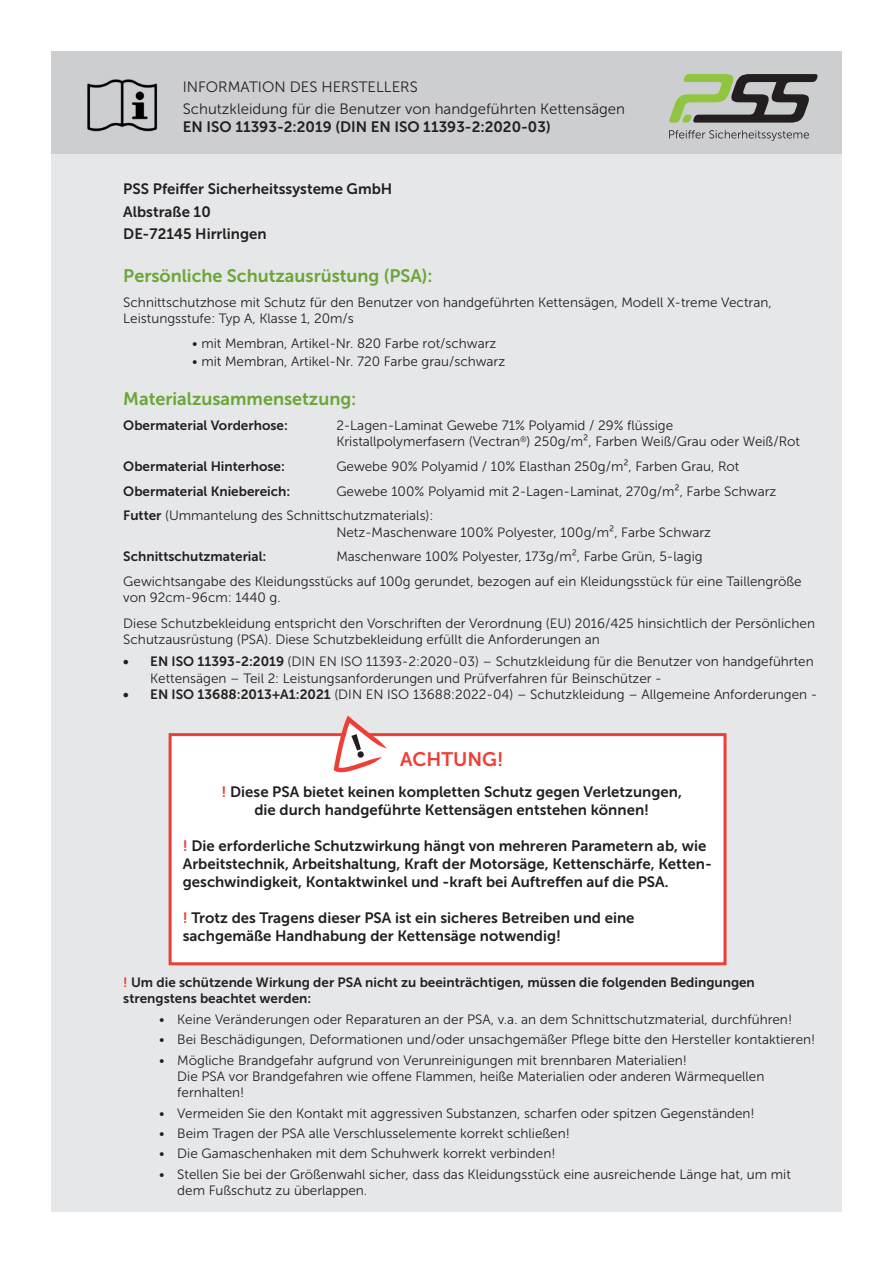
<style>
.page{position:relative;width:893px;height:1263px;background:#fff}
.page>*{position:absolute;margin:0;border:0;box-sizing:border-box;transform-origin:0 0}
.Fließtext{font:19.5px "Museo Sans 700";color:#ee3e35}
.Fließtext-2{font:18px "Museo Sans 700";color:#6ba537}
.Fließtext-3{font:15px/18px "Museo Sans 700";color:#231f20}
.Fließtext-4{font:15px "Museo Sans 300";color:#231f20}
.Fließtext-5{font:13.5px/16.2px "Museo Sans 300";color:#231f20}
.Fließtext-6{font:13.5px/16.2px "Museo Sans 700";color:#231f20}
.s1{font-family:"Museo Sans 700"}
.s2{color:#ee3e35}
</style>
<div class="page">
<div style="left:51px;top:51px;width:791px;height:1161px;background:#e6e7e9"></div>
<div style="left:51px;top:51px;width:791px;height:102px;background:#cdced0"></div>
<img style="left:87px;top:79px;width:71px;height:53px">
<svg style="left:669px;top:130px;width:140px;height:11px"></svg>
<svg style="left:669px;top:74px;width:149px;height:49px"></svg>
<div style="left:169px;top:733px;width:557px;height:232px;background:#fff;border:3px solid #ee3e35"></div>
<svg style="left:334px;top:715px;width:57px;height:57px"></svg>
<p class="Fließtext-4" style="left:183px;top:79px;width:236px">INFORMATION DES HERSTELLERS</p>
<p class="Fließtext-4" style="left:183px;top:101px;width:444px">Schutzkleidung für die Benutzer von handgeführten Kettensägen</p>
<p class="Fließtext-3" style="left:183px;top:118px;width:369px">EN ISO 11393-2:2019 (DIN EN ISO 11393-2:2020-03)</p>
<p class="Fließtext-3" style="left:123px;top:180px;width:270px">PSS Pfeiffer Sicherheitssysteme GmbH</p>
<p class="Fließtext-3" style="left:123px;top:202px;width:89px">Albstraße 10</p>
<p class="Fließtext-3" style="left:123px;top:225px;width:145px">DE-72145 Hirrlingen</p>
<p class="Fließtext-2" style="left:123px;top:266px;width:311px">Persönliche Schutzausrüstung (PSA):</p>
<p class="Fließtext-5" style="left:123px;top:294px;width:650px">Schnittschutzhose mit Schutz für den Benutzer von handgeführten Kettensägen, Modell X-treme Vectran,<br>Leistungsstufe: Typ A, Klasse 1, 20m/s</p>
<p class="Fließtext-5" style="left:192px;top:335px;width:306px">• mit Membran, Artikel-Nr. 820 Farbe rot/schwarz</p>
<p class="Fließtext-5" style="left:192px;top:353px;width:314px">• mit Membran, Artikel-Nr. 720 Farbe grau/schwarz</p>
<p class="Fließtext-2" style="left:123px;top:389px;width:235px">Materialzusammensetzung:</p>
<p class="Fließtext-6" style="left:123px;top:417px;width:166px">Obermaterial Vorderhose:</p>
<p class="Fließtext-5" style="left:336px;top:417px;width:465px">2-Lagen-Laminat Gewebe 71% Polyamid / 29% flüssige<br>Kristallpolymerfasern (Vectran<sup>®</sup>) 250g/m², Farben Weiß/Grau oder Weiß/Rot</p>
<p class="Fließtext-6" style="left:123px;top:458px;width:163px">Obermaterial Hinterhose:</p>
<p class="Fließtext-5" style="left:336px;top:458px;width:405px">Gewebe 90% Polyamid / 10% Elasthan 250g/m², Farben Grau, Rot</p>
<p class="Fließtext-6" style="left:123px;top:483px;width:169px">Obermaterial Kniebereich:</p>
<p class="Fließtext-5" style="left:336px;top:483px;width:442px">Gewebe 100% Polyamid mit 2-Lagen-Laminat, 270g/m², Farbe Schwarz</p>
<p class="Fließtext-5" style="left:336px;top:508px;width:376px;text-indent:-213px"><span class="s1">Futter</span> (Ummantelung des Schnittschutzmaterials):<br>Netz-Maschenware 100% Polyester, 100g/m², Farbe Schwarz</p>
<p class="Fließtext-6" style="left:123px;top:548px;width:145px">Schnittschutzmaterial:</p>
<p class="Fließtext-5" style="left:336px;top:549px;width:368px">Maschenware 100% Polyester, 173g/m², Farbe Grün, 5-lagig</p>
<p class="Fließtext-5" style="left:123px;top:573px;width:680px">Gewichtsangabe des Kleidungsstücks auf 100g gerundet, bezogen auf ein Kleidungsstück für eine Taillengröße von 92cm-96cm: 1440 g.</p>
<p class="Fließtext-5" style="left:123px;top:615px;width:693px">Diese Schutzbekleidung entspricht den Vorschriften der Verordnung (EU) 2016/425 hinsichtlich der Persönlichen<br>Schutzausrüstung (PSA). Diese Schutzbekleidung erfüllt die Anforderungen an</p>
<p class="Fließtext-5" style="left:150px;top:654px;width:665px;text-indent:-27px"><span class="s1">• EN ISO 11393-2:2019</span> (DIN EN ISO 11393-2:2020-03) – Schutzkleidung für die Benutzer von handgeführten<br>Kettensägen – Teil 2: Leistungsanforderungen und Prüfverfahren für Beinschützer -</p>
<p class="Fließtext-5" style="left:123px;top:686px;width:696px"><span class="s1">• EN ISO 13688:2013+A1:2021</span> (DIN EN ISO 13688:2022-04) – Schutzkleidung – Allgemeine Anforderungen -</p>
<p class="Fließtext" style="left:400px;top:749px;width:105px">ACHTUNG!</p>
<p class="Fließtext-3" style="left:222px;top:783px;width:462px;text-align:center"><span class="s2">!</span> Diese PSA bietet keinen kompletten Schutz gegen Verletzungen, die durch handgeführte Kettensägen entstehen können!</p>
<p class="Fließtext-3" style="left:183px;top:837px;width:531px"><span class="s2">!</span> Die erforderliche Schutzwirkung hängt von mehreren Parametern ab, wie<br>Arbeitstechnik, Arbeitshaltung, Kraft der Motorsäge, Kettenschärfe, Ketten&shy;geschwindigkeit, Kontaktwinkel und -kraft bei Auftreffen auf die PSA.</p>
<p class="Fließtext-3" style="left:183px;top:909px;width:453px"><span class="s2">!</span> Trotz des Tragens dieser PSA ist ein sicheres Betreiben und eine sachgemäße Handhabung der Kettensäge notwendig!</p>
<p class="Fließtext-6" style="left:123px;top:974px;width:633px"><span class="s2">!</span> Um die schützende Wirkung der PSA nicht zu beeinträchtigen, müssen die folgenden Bedingungen strengstens beachtet werden:</p>
<p class="Fließtext-5" style="left:159px;top:1011px;width:634px">• Keine Veränderungen oder Reparaturen an der PSA, v.a. an dem Schnittschutzmaterial, durchführen!</p>
<p class="Fließtext-5" style="left:159px;top:1031px;width:657px">• Bei Beschädigungen, Deformationen und/oder unsachgemäßer Pflege bitte den Hersteller kontaktieren!</p>
<p class="Fließtext-5" style="left:177px;top:1052px;width:589px;text-indent:-18px">• Mögliche Brandgefahr aufgrund von Verunreinigungen mit brennbaren Materialien!<br>Die PSA vor Brandgefahren wie offene Flammen, heiße Materialien oder anderen Wärmequellen fernhalten!</p>
<p class="Fließtext-5" style="left:159px;top:1105px;width:597px">• Vermeiden Sie den Kontakt mit aggressiven Substanzen, scharfen oder spitzen Gegenständen!</p>
<p class="Fließtext-5" style="left:159px;top:1125px;width:412px">• Beim Tragen der PSA alle Verschlusselemente korrekt schließen!</p>
<p class="Fließtext-5" style="left:159px;top:1146px;width:398px">• Die Gamaschenhaken mit dem Schuhwerk korrekt verbinden!</p>
<p class="Fließtext-5" style="left:177px;top:1166px;width:615px;text-indent:-18px">• Stellen Sie bei der Größenwahl sicher, dass das Kleidungsstück eine ausreichende Länge hat, um mit dem Fußschutz zu überlappen.</p>
</div>
